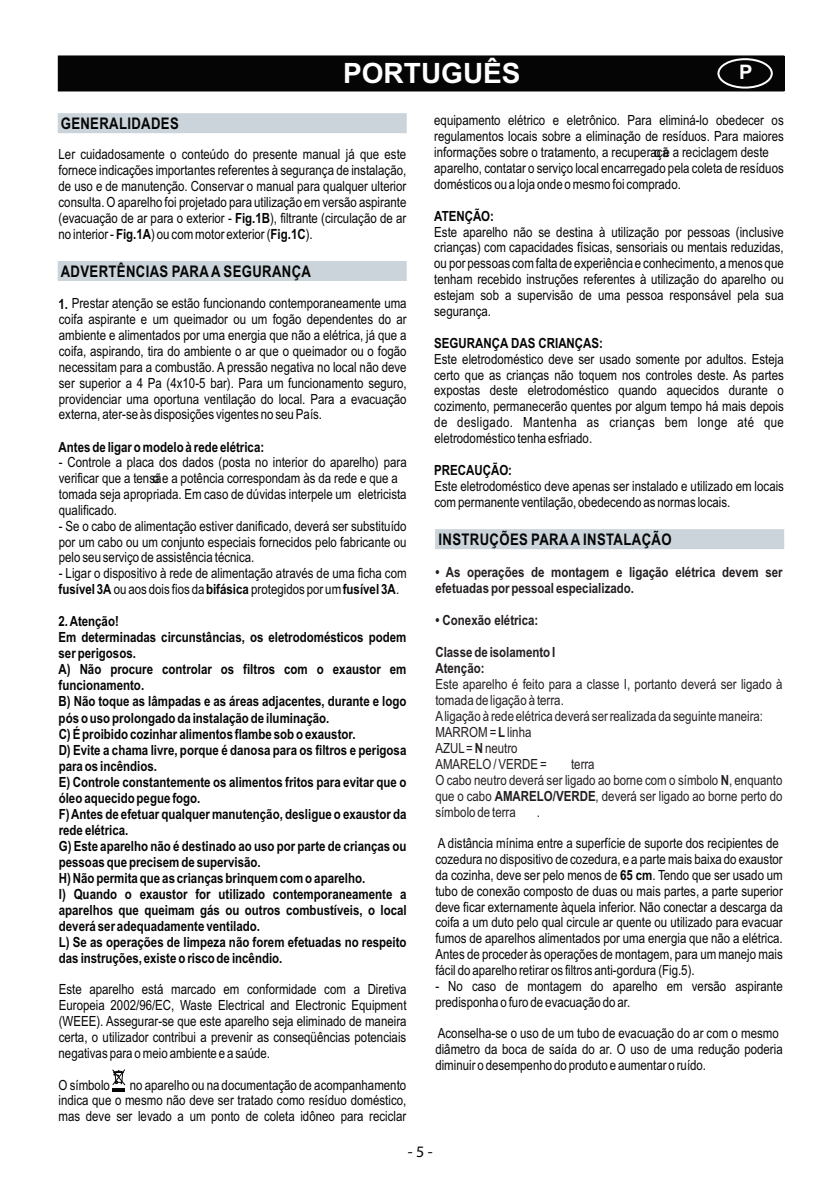
<style>
.page{position:relative;width:840px;height:1191px;background:#fff}
.page>*{position:absolute;margin:0;border:0;box-sizing:border-box;transform-origin:0 0}
.t1{font:700 28px "Arial";color:#fff}
.t2{font:700 20px "Arial";color:#fff}
.t3{font:700 16px "Arial Narrow";letter-spacing:.02em;color:#050505}
.t4{font:16px "Myriad Pro";color:#050505}
.t5{font:14px/15.8px "Arial Narrow";color:#050505;text-align:justify}
.t6{font:700 14px/16px "Arial Narrow";color:#050505}
.t7{font:14px/16px "Arial Narrow";color:#241f21}
.t8{font:700 14px/16px "Arial Narrow";color:#241f21}
.s1{font-weight:700}
</style>
<div class="page">
<div style="left:58px;top:55px;width:725px;height:22px;background:#050505"></div>
<div style="left:58px;top:77px;width:725px;height:14px;background:#050505"></div>
<div style="left:717px;top:58px;width:55px;height:31px;border:2px solid #fff;border-radius:50%"></div>
<div style="left:58px;top:113px;width:348px;height:20px;background:#cad4da"></div>
<div style="left:58px;top:261px;width:348px;height:20px;background:#cad4da"></div>
<svg style="left:112px;top:1069px;width:14px;height:22px"></svg>
<div style="left:435px;top:529px;width:348px;height:20px;background:#cad4da"></div>
<h1 class="t1" style="left:343px;top:63px;width:179px">PORTUGUÊS</h1>
<h2 class="t2" style="left:738px;top:64px;width:15px">P</h2>
<p class="t3" style="left:61px;top:117px;width:119px">GENERALIDADES</p>
<p class="t5" style="left:58px;top:148px;width:349px">Ler cuidadosamente o conteúdo do presente manual já que este fornece indicações importantes referentes à segurança de instalação, de uso e de manutenção. Conservar o manual para qualquer ulterior consulta. O aparelho foi projetado para utilização em versão aspirante (evacuação de ar para o exterior - <span class="s1">Fig.1B</span>), filtrante (circulação de ar no interior - <span class="s1">Fig.1A</span>) ou com motor exterior (<span class="s1">Fig.1C</span>).</p>
<p class="t3" style="left:61px;top:265px;width:252px">ADVERTÊNCIAS PARA A SEGURANÇA</p>
<p class="t5" style="left:58px;top:297px;width:349px"><span class="s1">1.</span> Prestar atenção se estão funcionando contemporaneamente uma</p>
<p class="t5" style="left:59px;top:313px;width:349px">coifa aspirante e um queimador ou um fogão dependentes do ar ambiente e alimentados por uma energia que não a elétrica, já que a coifa, aspirando, tira do ambiente o ar que o queimador ou o fogão necessitam para a combustão. A pressão negativa no local não deve ser superior a 4 Pa (4x10-5 bar). Para um funcionamento seguro, providenciar uma oportuna ventilação do local. Para a evacuação externa, ater-se às disposições vigentes no seu País.</p>
<p class="t5" style="left:59px;top:456px;width:349px;text-align:left">- Controle a placa dos dados (posta no interior do aparelho) para verificar que a tensão e a potência correspondam às da rede e que a tomada seja apropriada. Em caso de dúvidas interpele um eletricista qualificado.</p>
<p class="t5" style="left:59px;top:519px;width:349px">- Se o cabo de alimentação estiver danificado, deverá ser substituído por um cabo ou um conjunto especiais fornecidos pelo fabricante ou pelo seu serviço de assistência técnica.</p>
<p class="t5" style="left:59px;top:567px;width:349px">- Ligar o dispositivo à rede de alimentação através de uma ficha com</p>
<p class="t6" style="left:58px;top:440px;width:207px">Antes de ligar o modelo à rede elétrica:</p>
<p class="t5" style="left:59px;top:583px;width:342px"><span class="s1">fusível 3A</span> ou aos dois fios da<span class="s1">bifásica</span> protegidos por um <span class="s1">fusível 3A</span>.</p>
<p class="t6" style="left:59px;top:615px;width:349px">2.Atenção!<br>Em determinadas circunstâncias, os eletrodomésticos podem ser perigosos.<br>A) Não procure controlar os filtros com o exaustor em funcionamento.<br>B) Não toque as lâmpadas e as áreas adjacentes, durante e logo pós o uso prolongado da instalação de iluminação.<br>C) É proibido cozinhar alimentos flambe sob o exaustor.<br>D) Evite a chama livre, porque é danosa para os filtros e perigosa para os incêndios.<br>E) Controle constantemente os alimentos fritos para evitar que o óleo aquecido pegue fogo.<br>F) Antes de efetuar qualquer manutenção, desligue o exaustor da rede elétrica.<br>G) Este aparelho não é destinado ao uso por parte de crianças ou pessoas que precisem de supervisão.<br>H) Não permita que as crianças brinquem com o aparelho.<br>I) Quando o exaustor for utilizado contemporaneamente a aparelhos que queimam gás ou outros combustíveis, o local deverá ser adequadamente ventilado.<br>L) Se as operações de limpeza não forem efetuadas no respeito das instruções, existe o risco de incêndio.</p>
<p class="t5" style="left:58px;top:982px;width:349px">Este aparelho está marcado em conformidade com a Diretiva Europeia 2002/96/EC, Waste Electrical and Electronic Equipment (WEEE). Assegurar-se que este aparelho seja eliminado de maneira certa, o utilizador contribui a prevenir as conseqüências potenciais negativas para o meio ambiente e a saúde.</p>
<p class="t5" style="left:58px;top:1078px;width:53px">O símbolo</p>
<p class="t5" style="left:58px;top:1078px;width:349px;text-indent:71px">no aparelho ou na documentação de acompanhamento indica que o mesmo não deve ser tratado como resíduo doméstico, mas deve ser levado a um ponto de coleta idôneo para reciclar</p>
<p class="t5" style="left:434px;top:114px;width:351px">equipamento elétrico e eletrônico. Para eliminá-lo obedecer os regulamentos locais sobre a eliminação de resíduos. Para maiores informações sobre o tratamento, a recuperaçã</p>
<p class="t5" style="left:434px;top:146px;width:351px;text-align:left;text-indent:220px">o e a reciclagem deste aparelho, contatar o serviço local encarregado pela coleta de resíduos domésticos ou a loja onde o mesmo foi comprado.</p>
<p class="t6" style="left:434px;top:209px;width:61px">ATENÇÃO:</p>
<p class="t5" style="left:434px;top:225px;width:351px">Este aparelho não se destina à utilização por pessoas (inclusive crianças) com capacidades físicas, sensoriais ou mentais reduzidas, ou por pessoas com falta de experiência e conhecimento, a menos que tenham recebido instruções referentes à utilização do aparelho ou estejam sob a supervisão de uma pessoa responsável pela sua segurança.</p>
<p class="t5" style="left:434px;top:352px;width:351px">Este eletrodoméstico deve ser usado somente por adultos. Esteja certo que as crianças não toquem nos controles deste. As partes expostas deste eletrodoméstico quando aquecidos durante o cozimento, permanecerão quentes por algum tempo há mais depois de desligado. Mantenha as crianças bem longe até que eletrodoméstico tenha esfriado.</p>
<p class="t5" style="left:434px;top:479px;width:351px">Este eletrodoméstico deve apenas ser instalado e utilizado em locais com permanente ventilação, obedecendo as normas locais.</p>
<p class="t3" style="left:438px;top:533px;width:234px">INSTRUÇÕES PARA A INSTALAÇÃO</p>
<p class="t6" style="left:434px;top:336px;width:170px">SEGURANÇA DAS CRIANÇAS:</p>
<p class="t6" style="left:434px;top:463px;width:79px">PRECAUÇÃO:</p>
<p class="t8" style="left:435px;top:565px;width:348px">• As operações de montagem e ligação elétrica devem ser efetuadas por pessoal especializado.</p>
<p class="t8" style="left:435px;top:613px;width:104px">• Conexão elétrica:</p>
<p class="t8" style="left:435px;top:645px;width:121px">Classe de isolamento I<br>Atenção:</p>
<p class="t7" style="left:435px;top:677px;width:348px">Este aparelho é feito para a classe I, portanto deverá ser ligado à tomada de ligação à terra.<br>Aligação à rede elétrica deverá ser realizada da seguinte maneira:<br>MARROM = linha<br>AZUL= neutro<br>AMARELO / VERDE =</p>
<p class="t8" style="left:498px;top:725px;width:9px">L</p>
<p class="t8" style="left:474px;top:741px;width:10px">N</p>
<p class="t7" style="left:435px;top:757px;width:348px;text-indent:136px">terra<br>O cabo neutro deverá ser ligado ao borne com o símbolo , enquanto que o cabo <span class="s1">AMARELO/VERDE</span>, deverá ser ligado ao borne perto do símbolo de terra</p>
<p class="t7" style="left:536px;top:805px;width:5px">.</p>
<p class="t8" style="left:720px;top:773px;width:10px">N</p>
<p class="t5" style="left:435px;top:836px;width:349px">A distância mínima entre a superfície de suporte dos recipientes de cozedura no dispositivo de cozedura, e a parte mais baixa do exaustor</p>
<p class="t5" style="left:435px;top:884px;width:349px">tubo de conexão composto de duas ou mais partes, a parte superior deve ficar externamente àquela inferior. Não conectar a descarga da coifa a um duto pelo qual circule ar quente ou utilizado para evacuar fumos de aparelhos alimentados por uma energia que não a elétrica.<br>Antes de proceder às operações de montagem, para um manejo mais fácil do aparelho retirar os filtros anti-gordura (Fig.5).</p>
<p class="t5" style="left:435px;top:979px;width:348px">- No caso de montagem do aparelho em versão aspirante predisponha o furo de evacuação do ar.</p>
<p class="t5" style="left:435px;top:1027px;width:349px;text-align:left">Aconselha-se o uso de um tubo de evacuação do ar com o mesmo diâmetro da boca de saída do ar. O uso de uma redução poderia diminuir o desempenho do produto e aumentar o ruído.</p>
<p class="t5" style="left:435px;top:868px;width:349px">da cozinha, deve ser pelo menos de <span class="s1">65 cm</span>. Tendo que ser usado um</p>
<p class="t4" style="left:407px;top:1145px;width:26px">- 5 -</p>
</div>
